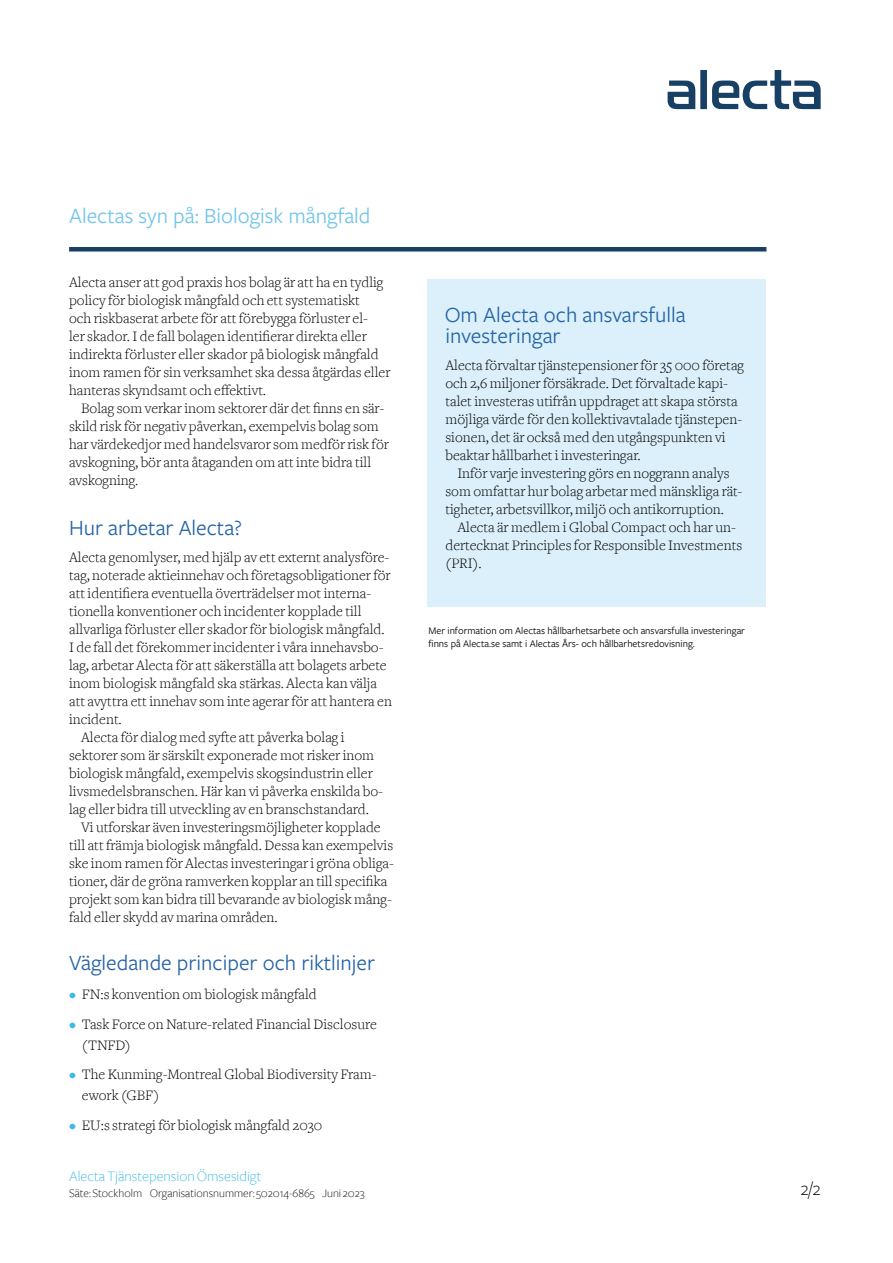
<style>
.page{position:relative;width:893px;height:1263px;background:#fff}
.page>*{position:absolute;margin:0;border:0;box-sizing:border-box;transform-origin:0 0}
.t1{font:22.5px/21px "Freight Sans Pro";color:#2463a6}
.t2{font:22.5px "Freight Sans Pro";color:#71c5eb}
.t3{font:300 19.5px "Freight Sans Pro";color:#000}
.t4{font:300 15px/18px "Freight Text";color:#000}
.t5{font:300 15px "Freight Sans";color:#3ab8e8}
.t6{font:300 12px "Freight Sans";color:#000}
.t7{font:10.5px/12.6px "Freight Sans Pro";color:#000}
.s1{color:#3ab8e8}
</style>
<div class="page">
<div style="left:427px;top:279px;width:338px;height:328px;background:#dbf0fa"></div>
<svg style="left:668px;top:70px;width:153px;height:39px"></svg>
<hr style="left:69px;top:247px;width:697px;height:4px;background:#174064">
<h1 class="t2" style="left:69px;top:201px;width:303px">Alectas syn på: Biologisk mångfald</h1>
<p class="t4" style="left:69px;top:273px;width:323px">Alecta anser att god praxis hos bolag är att ha en tydlig policy för biologisk mångfald och ett systematiskt<br>och riskbaserat arbete för att förebygga förluster el-<br>ler skador. I de fall bolagen identifierar direkta eller indirekta förluster eller skador på biologisk mångfald inom ramen för sin verksamhet ska dessa åtgärdas eller hanteras skyndsamt och effektivt.</p>
<p class="t4" style="left:69px;top:399px;width:321px;text-indent:12px">Bolag som verkar inom sektorer där det finns en sär&shy;skild risk för negativ påverkan, exempelvis bolag som har värdekedjor med handelsvaror som medför risk för avskogning, bör anta åtaganden om att inte bidra till avskogning.</p>
<h1 class="t1" style="left:69px;top:517px;width:175px">Hur arbetar Alecta?</h1>
<p class="t4" style="left:69px;top:548px;width:322px">Alecta genomlyser, med hjälp av ett externt analysföre-</p>
<p class="t4" style="left:69px;top:566px;width:323px">tag, noterade aktieinnehav och företagsobligationer för</p>
<p class="t4" style="left:69px;top:584px;width:304px">att identifiera eventuella överträdelser mot interna-</p>
<p class="t4" style="left:69px;top:602px;width:294px">tionella konventioner och incidenter kopplade till</p>
<p class="t4" style="left:69px;top:620px;width:317px">allvarliga förluster eller skador för biologisk mångfald.</p>
<p class="t4" style="left:69px;top:638px;width:316px">I de fall det förekommer incidenter i våra innehavsbo-</p>
<p class="t4" style="left:69px;top:656px;width:319px">lag, arbetar Alecta för att säkerställa att bolagets arbete</p>
<p class="t4" style="left:69px;top:674px;width:310px">inom biologisk mångfald ska stärkas. Alecta kan välja</p>
<p class="t4" style="left:69px;top:692px;width:325px">att avyttra ett innehav som inte agerar för att hantera en</p>
<p class="t4" style="left:69px;top:710px;width:54px">incident.</p>
<p class="t4" style="left:81px;top:728px;width:265px">Alecta för dialog med syfte att påverka bolag i</p>
<p class="t4" style="left:69px;top:746px;width:307px">sektorer som är särskilt exponerade mot risker inom</p>
<p class="t4" style="left:69px;top:764px;width:305px">biologisk mångfald, exempelvis skogsindustrin eller</p>
<p class="t4" style="left:69px;top:782px;width:316px">livsmedelsbranschen. Här kan vi påverka enskilda bo-</p>
<p class="t4" style="left:69px;top:800px;width:301px">lag eller bidra till utveckling av en branschstandard.</p>
<p class="t4" style="left:81px;top:818px;width:301px">Vi utforskar även investeringsmöjligheter kopplade</p>
<p class="t4" style="left:69px;top:836px;width:326px">till att främja biologisk mångfald. Dessa kan exempelvis</p>
<p class="t4" style="left:69px;top:854px;width:326px">ske inom ramen för Alectas investeringar i gröna obliga-</p>
<p class="t4" style="left:69px;top:872px;width:320px">tioner, där de gröna ramverken kopplar an till specifika</p>
<p class="t4" style="left:69px;top:890px;width:324px">projekt som kan bidra till bevarande av biologisk mång-</p>
<p class="t4" style="left:69px;top:908px;width:210px">fald eller skydd av marina områden.</p>
<h1 class="t1" style="left:69px;top:951px;width:308px">Vägledande principer och riktlinjer</h1>
<p class="t4" style="left:69px;top:985px;width:249px"><span class="s1">•</span> FN:s konvention om biologisk mångfald</p>
<p class="t4" style="left:82px;top:1013px;width:297px;line-height:21px;text-indent:-13px"><span class="s1">•</span> Task Force on Nature-related Financial Disclosure (TNFD)</p>
<p class="t4" style="left:82px;top:1064px;width:296px;line-height:21px;text-indent:-13px"><span class="s1">•</span> The Kunming-Montreal Global Biodiversity Fram&shy;ework (GBF)</p>
<p class="t4" style="left:69px;top:1116px;width:255px"><span class="s1">•</span> EU:s strategi för biologisk mångfald 2030</p>
<h1 class="t1" style="left:445px;top:303px;width:243px">Om Alecta och ansvarsfulla investeringar</h1>
<p class="t4" style="left:445px;top:356px;width:300px">Alecta förvaltar tjänstepensioner för 35 000 företag och 2,6 miljoner försäkrade. Det förvaltade kapi&shy;talet investeras utifrån uppdraget att skapa största möjliga värde för den kollektivavtalade tjänstepen&shy;sionen, det är också med den utgångspunkten vi beaktar hållbarhet i investeringar.</p>
<p class="t4" style="left:445px;top:464px;width:299px;text-indent:12px">Inför varje investering görs en noggrann analys som omfattar hur bolag arbetar med mänskliga rät&shy;tigheter, arbetsvillkor, miljö och antikorruption.</p>
<p class="t4" style="left:445px;top:518px;width:298px;text-indent:12px">Alecta är medlem i Global Compact och har un&shy;dertecknat Principles for Responsible Investments (PRI).</p>
<p class="t7" style="left:428px;top:624px;width:318px">Mer information om Alectas hållbarhetsarbete och ansvarsfulla investeringar finns på Alecta.se samt i Alectas Års- och hållbarhetsredovisning.</p>
<p class="t5" style="left:69px;top:1168px;width:194px">Alecta Tjänstepension Ömsesidigt</p>
<p class="t6" style="left:69px;top:1187px;width:297px">Säte: Stockholm Organisationsnummer: 502014-6865 Juni 2023</p>
<h2 class="t3" style="left:800px;top:1176px;width:22px">2/2</h2>
</div>
